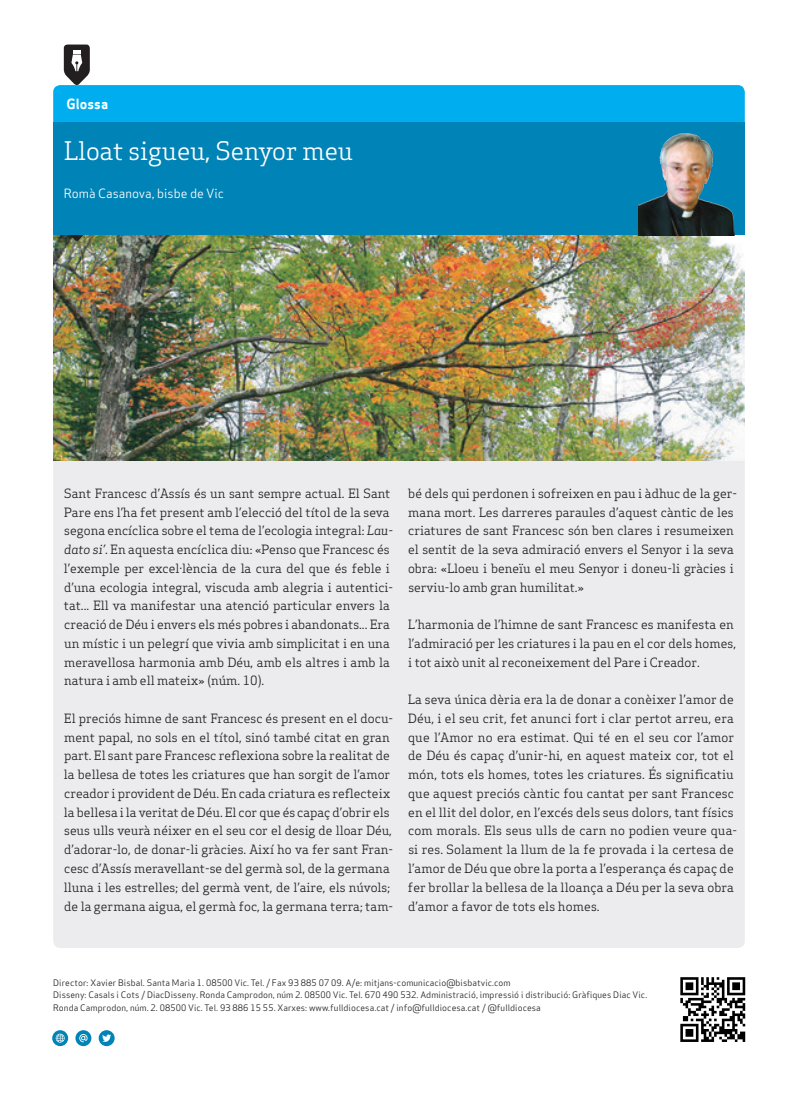
<style>
.page{position:relative;width:798px;height:1099px;background:#fff}
.page>*{position:absolute;margin:0;border:0;box-sizing:border-box;transform-origin:0 0}
.Subtitol_Secció{font:25px "Apex Serif";color:#fff}
.Titular_Secció_Petit{font:13.75px "Apex Sans Bold T";color:#fff}
.Text_General{font:12.5px/18.8px "Apex Serif";color:#231f20}
.Titulars{font:12.5px "Apex Sans Book T";color:#fff}
.Titulars-2{font:8.75px/12.5px "Apex Sans Book T";letter-spacing:.01em;color:#231f20}
.s1{font-style:italic}
</style>
<div class="page">
<img style="left:680px;top:977px;width:66px;height:65px">
<svg style="left:52px;top:1030px;width:16px;height:16px"></svg>
<svg style="left:56px;top:1033px;width:9px;height:9px"></svg>
<svg style="left:75px;top:1030px;width:16px;height:16px"></svg>
<svg style="left:79px;top:1033px;width:9px;height:9px"></svg>
<svg style="left:99px;top:1030px;width:16px;height:16px"></svg>
<svg style="left:102px;top:1034px;width:9px;height:8px"></svg>
<div style="left:53px;top:123px;width:691px;height:112px;background:#0083b6"></div>
<svg style="left:53px;top:45px;width:691px;height:78px"></svg>
<div style="left:53px;top:460px;width:691px;height:488px;background:#ececee"></div>
<img style="left:53px;top:235px;width:691px;height:225px">
<img style="left:638px;top:133px;width:95px;height:102px">
<svg style="left:70px;top:235px;width:13px;height:7px"></svg>
<p class="Titular_Secció_Petit" style="left:67px;top:95px;width:43px">Glossa</p>
<p class="Subtitol_Secció" style="left:64px;top:135px;width:290px">Lloat sigueu, Senyor meu</p>
<p class="Titulars" style="left:64px;top:185px;width:162px">Romà Casanova, bisbe de Vic</p>
<p class="Text_General" style="left:64px;top:483px;width:331px">Sant Francesc d’Assís és un sant sempre actual. El Sant Pare ens l’ha fet present amb l’elecció del títol de la seva segona encíclica sobre el tema de l’ecologia integral: <span class="s1">Lau&shy;dato si’</span>. En aquesta encíclica diu: «Penso que Francesc és l’exemple per excel·lència de la cura del que és feble i d’una ecologia integral, viscuda amb alegria i autentici&shy;tat... Ell va manifestar una atenció particular envers la creació de Déu i envers els més pobres i abandonats... Era un místic i un pelegrí que vivia amb simplicitat i en una meravellosa harmonia amb Déu, amb els altres i amb la natura i amb ell mateix» (núm. 10).</p>
<p class="Text_General" style="left:64px;top:708px;width:330px">El preciós himne de sant Francesc és present en el docu&shy;ment papal, no sols en el títol, sinó també citat en gran part. El sant pare Francesc reflexiona sobre la realitat de la bellesa de totes les criatures que han sorgit de l’amor creador i provident de Déu. En cada criatura es reflecteix la bellesa i la veritat de Déu. El cor que és capaç d’obrir els seus ulls veurà néixer en el seu cor el desig de lloar Déu, d’adorar-lo, de donar-li gràcies. Així ho va fer sant Fran&shy;cesc d’Assís meravellant-se del germà sol, de la germana lluna i les estrelles; del germà vent, de l’aire, els núvols; de la germana aigua, el germà foc, la germana terra; tam-</p>
<p class="Text_General" style="left:408px;top:483px;width:330px">bé dels qui perdonen i sofreixen en pau i àdhuc de la ger&shy;mana mort. Les darreres paraules d’aquest càntic de les criatures de sant Francesc són ben clares i resumeixen el sentit de la seva admiració envers el Senyor i la seva obra: «Lloeu i beneïu el meu Senyor i doneu-li gràcies i serviu-lo amb gran humilitat.»</p>
<p class="Text_General" style="left:408px;top:615px;width:329px">L’harmonia de l’himne de sant Francesc es manifesta en l’admiració per les criatures i la pau en el cor dels homes, i tot això unit al reconeixement del Pare i Creador.</p>
<p class="Text_General" style="left:408px;top:690px;width:330px">La seva única dèria era la de donar a conèixer l’amor de Déu, i el seu crit, fet anunci fort i clar pertot arreu, era que l’Amor no era estimat. Qui té en el seu cor l’amor de Déu és capaç d’unir-hi, en aquest mateix cor, tot el món, tots els homes, totes les criatures. És significatiu que aquest preciós càntic fou cantat per sant Francesc en el llit del dolor, en l’excés dels seus dolors, tant físics com morals. Els seus ulls de carn no podien veure qua&shy;si res. Solament la llum de la fe provada i la certesa de l’amor de Déu que obre la porta a l’esperança és capaç de fer brollar la bellesa de la lloança a Déu per la seva obra d’amor a favor de tots els homes.</p>
<p class="Titulars-2" style="left:53px;top:976px;width:459px">Director: Xavier Bisbal. Santa Maria 1. 08500 Vic. Tel. / Fax 93 885 07 09. A/e: mitjans-comunicacio@bisbatvic.com</p>
<p class="Titulars-2" style="left:53px;top:988px;width:595px">Disseny: Casals i Cots / DiacDisseny. Ronda Camprodon, núm 2. 08500 Vic. Tel. 670 490 532. Administració, impressió i distribució: Gràfiques Diac Vic.<br>Ronda Camprodon, núm. 2. 08500 Vic. Tel. 93 886 15 55. Xarxes: www.fulldiocesa.cat / info@fulldiocesa.cat / @fulldiocesa</p>
</div>
